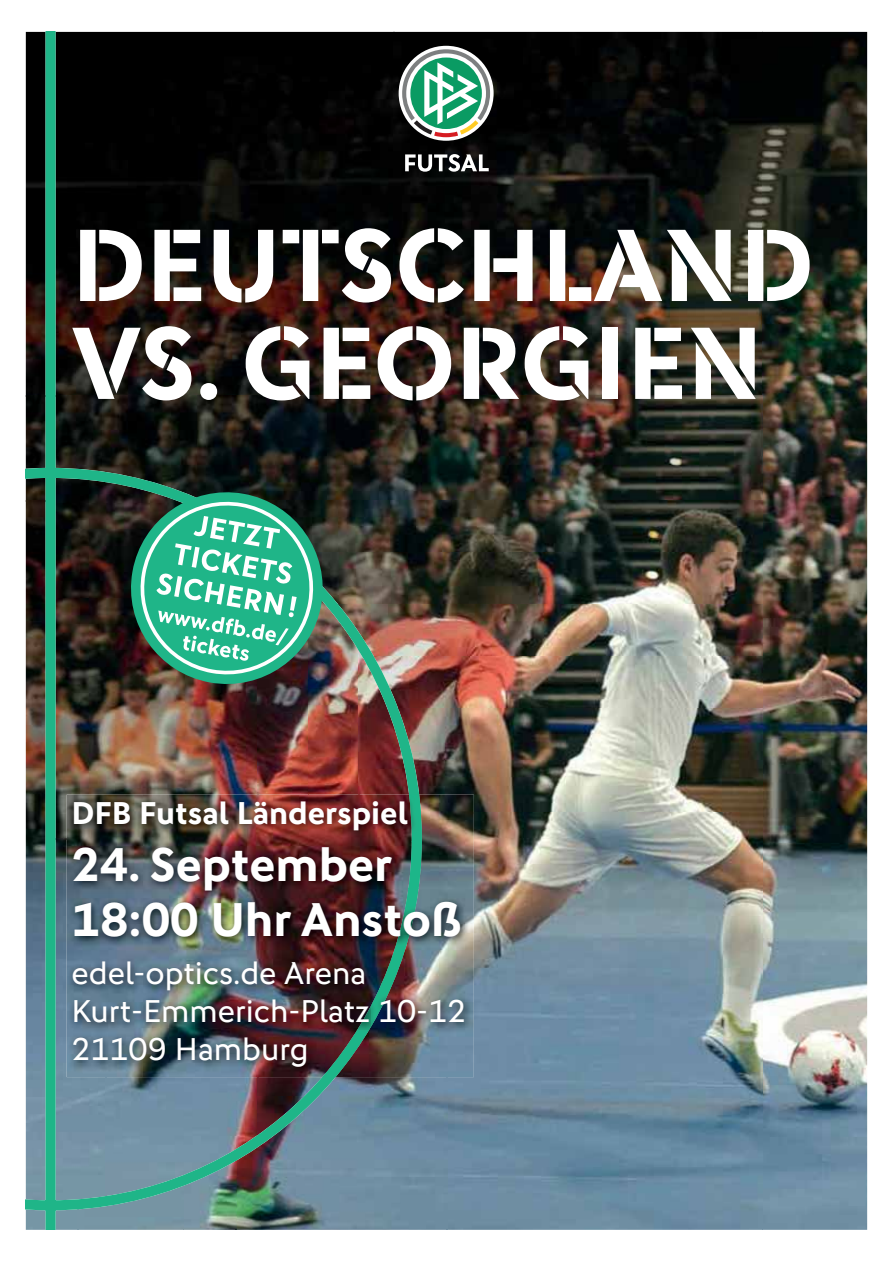
<style>
.page{position:relative;width:893px;height:1263px;background:#fff}
.page>*{position:absolute;margin:0;border:0;box-sizing:border-box;transform-origin:0 0}
.t1{font:103.2px/97.9px "DFB Stencil Ofc";color:#fff}
.t2{font:700 47.55px/55.8px "DFB Sans Ofc";color:#fff}
.t3{font:31.8px/38.1px "DFB Sans Ofc";color:#fff}
.t4{font:700 31.8px "DFB Sans Ofc";color:#fff}
</style>
<div class="page">
<img style="left:783px;top:32px;width:84px;height:1198px">
<img style="left:26px;top:32px;width:757px;height:1198px">
<img style="left:119px;top:480px;width:216px;height:208px">
<svg style="left:399px;top:46px;width:95px;height:95px"></svg>
<svg style="left:405px;top:154px;width:84px;height:18px"></svg>
<svg style="left:402px;top:49px;width:88px;height:88px"></svg>
<img style="left:67px;top:795px;width:268px;height:282px">
<img style="left:335px;top:795px;width:139px;height:282px">
<img style="left:407px;top:795px;width:15px;height:94px">
<img style="left:397px;top:889px;width:23px;height:47px">
<img style="left:381px;top:936px;width:30px;height:47px">
<img style="left:356px;top:1002px;width:16px;height:28px">
<img style="left:372px;top:983px;width:22px;height:43px">
<img style="left:322px;top:1030px;width:50px;height:47px">
<h1 class="t1" style="left:71px;top:216px;width:744px">DEUTSCHLAND vs. GEORGIEN</h1>
<p class="t4" style="left:71px;top:794px;width:338px">DFB Futsal Länderspiel</p>
<h2 class="t2" style="left:71px;top:836px;width:392px">24. September<br>18:00 Uhr Anstoß</h2>
<p class="t3" style="left:71px;top:957px;width:396px">edel-optics.de Arena<br>Kurt-Emmerich-Platz 10-12<br>21109 Hamburg</p>
</div>
